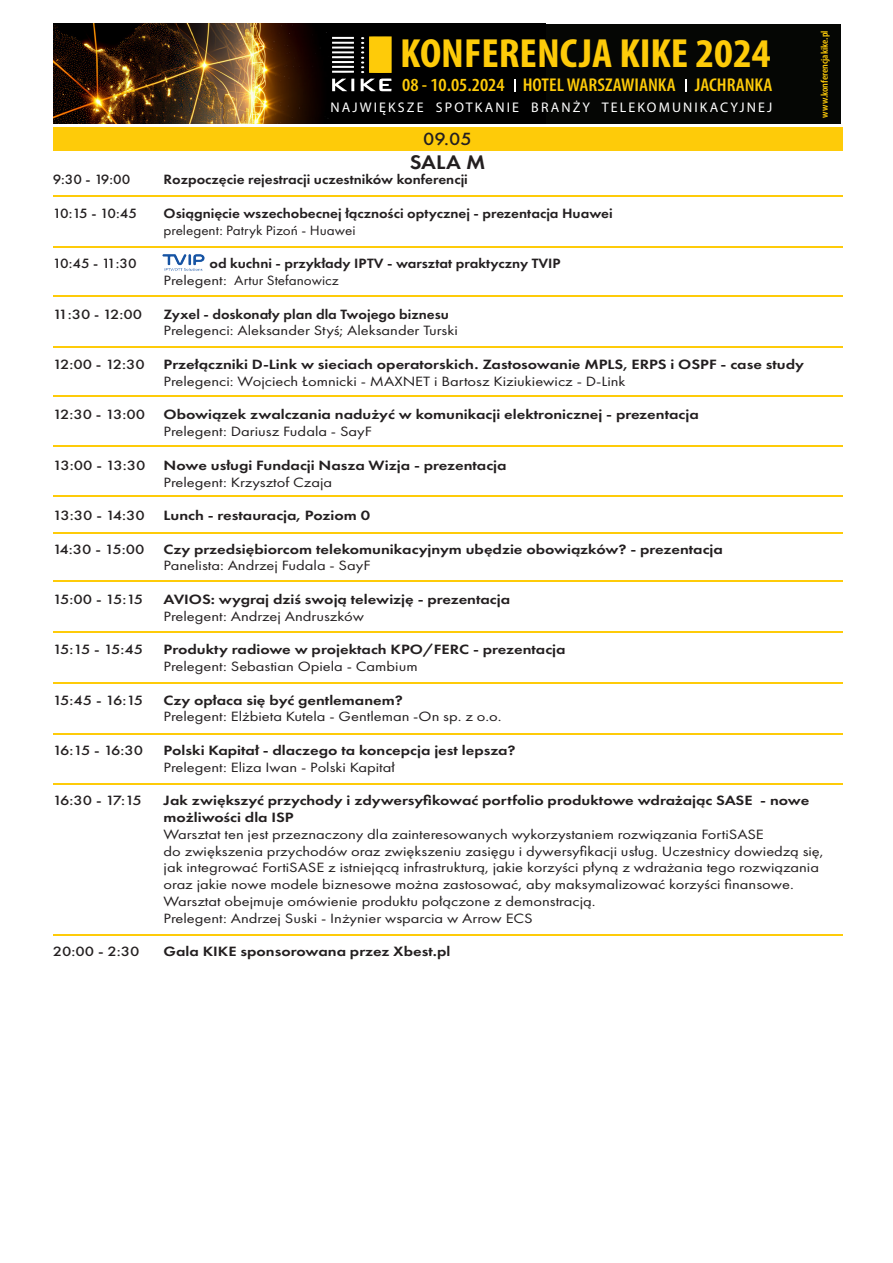
<style>
.page{position:relative;width:893px;height:1263px;background:#fff}
.page>*{position:absolute;margin:0;border:0;box-sizing:border-box;transform-origin:0 0}
.t1{font:700 condensed 40.95px "Myriad Pro";color:#fecb09;scale:1.08 1}
.t2{font:600 20.4px "Futura PT";color:#231f20;scale:1.08 1}
.t3{font:600 condensed 18.6px "Myriad Pro";color:#fecb09;scale:1.08 1}
.t4{font:500 18.3px "Futura PT";color:#231f20;scale:1.09 1}
.t5{font:13.95px/16.8px "Futura PT";color:#231f20;scale:1.18 1}
.t6{font:600 13.95px/16.8px "Futura PT";color:#231f20;scale:1.18 1}
.t7{font:600 13.95px "Futura PT";color:#231f20;scale:1.08 1}
.t8{font:500 13.95px "Futura PT";letter-spacing:-.1em;color:#231f20;scale:1.18 1}
.t9{font:13.95px "Myriad Pro";letter-spacing:.15em;color:#fff}
.t10{font:500 13.95px "Futura PT";letter-spacing:-.1em;color:#231f20;scale:1.08 1}
.t11{font:13.95px "Futura PT";color:#231f20;scale:1.08 1}
.t12{font:600 condensed 10.05px "Myriad Pro";color:#fecb09;scale:1.08 1}
</style>
<div class="page">
<hr style="left:53px;top:195px;width:789px;height:1px;background:#fecb09">
<hr style="left:53px;top:247px;width:789px;height:1px;background:#fecb09">
<hr style="left:53px;top:296px;width:789px;height:1px;background:#fecb09">
<hr style="left:53px;top:346px;width:789px;height:1px;background:#fecb09">
<hr style="left:53px;top:395px;width:789px;height:1px;background:#fecb09">
<hr style="left:53px;top:445px;width:789px;height:1px;background:#fecb09">
<hr style="left:53px;top:496px;width:789px;height:1px;background:#fecb09">
<hr style="left:53px;top:532px;width:789px;height:1px;background:#fecb09">
<hr style="left:53px;top:580px;width:789px;height:1px;background:#fecb09">
<hr style="left:53px;top:631px;width:789px;height:1px;background:#fecb09">
<hr style="left:53px;top:682px;width:789px;height:1px;background:#fecb09">
<hr style="left:53px;top:733px;width:789px;height:1px;background:#fecb09">
<hr style="left:53px;top:783px;width:789px;height:1px;background:#fecb09">
<hr style="left:53px;top:934px;width:789px;height:1px;background:#fecb09">
<img style="left:162px;top:254px;width:43px;height:17px">
<div style="left:53px;top:127px;width:789px;height:23px;background:#fecb09"></div>
<div style="left:53px;top:24px;width:788px;height:100px;background:#050604"></div>
<img style="left:53px;top:24px;width:463px;height:100px">
<svg style="left:332px;top:56px;width:22px;height:17px"></svg>
<svg style="left:332px;top:47px;width:22px;height:2px"></svg>
<hr style="left:332px;top:37px;width:22px;height:2px;background:#fff">
<hr style="left:332px;top:42px;width:22px;height:2px;background:#fff">
<hr style="left:332px;top:51px;width:22px;height:2px;background:#fff">
<svg style="left:332px;top:79px;width:22px;height:12px"></svg>
<svg style="left:360px;top:36px;width:32px;height:55px"></svg>
<svg style="left:514px;top:79px;width:2px;height:12px"></svg>
<svg style="left:685px;top:79px;width:2px;height:12px"></svg>
<p class="t10" style="left:53px;top:171px;width:73px">9:30 - 19:00</p>
<p class="t10" style="left:53px;top:205px;width:80px">10:15 - 10:45</p>
<p class="t10" style="left:53px;top:255px;width:79px">10:45 - 11:30</p>
<p class="t8" style="left:53px;top:306px;width:77px">11:30 - 12:00</p>
<p class="t8" style="left:53px;top:356px;width:80px">12:00 - 12:30</p>
<p class="t8" style="left:53px;top:406px;width:80px">12:30 - 13:00</p>
<p class="t8" style="left:53px;top:457px;width:80px">13:00 - 13:30</p>
<p class="t8" style="left:53px;top:507px;width:80px">13:30 - 14:30</p>
<p class="t8" style="left:53px;top:541px;width:79px">14:30 - 15:00</p>
<p class="t8" style="left:53px;top:591px;width:78px">15:00 - 15:15</p>
<p class="t8" style="left:53px;top:641px;width:78px">15:15 - 15:45</p>
<p class="t8" style="left:53px;top:692px;width:78px">15:45 - 16:15</p>
<p class="t8" style="left:53px;top:742px;width:78px">16:15 - 16:30</p>
<p class="t8" style="left:53px;top:792px;width:77px">16:30 - 17:15</p>
<p class="t8" style="left:53px;top:943px;width:75px">20:00 - 2:30</p>
<h1 class="t1" style="left:400px;top:27px;width:344px">KONFERENCJA KIKE 2024</h1>
<h3 class="t3" style="left:402px;top:75px;width:344px">08 - 10.05.2024 HOTEL WARSZAWIANKA JACHRANKA</h3>
<p class="t9" style="left:330px;top:98px;width:444px">NAJWIĘKSZE SPOTKANIE BRANŻY TELEKOMUNIKACYJNEJ</p>
<h3 class="t4" style="left:423px;top:128px;width:46px">09.05</h3>
<h2 class="t2" style="left:410px;top:149px;width:72px">SALA M</h2>
<p class="t12" style="left:819px;top:118px;width:82px;rotate:-90deg">www.konferencjakike.pl</p>
<p class="t7" style="left:164px;top:171px;width:283px">Rozpoczęcie rejestracji uczestników konferencji</p>
<p class="t7" style="left:164px;top:205px;width:417px">Osiągnięcie wszechobecnej łączności optycznej - prezentacja Huawei</p>
<p class="t11" style="left:164px;top:222px;width:179px">prelegent: Patryk Pizoń - Huawei</p>
<p class="t7" style="left:209px;top:255px;width:327px">od kuchni - przykłady IPTV - warsztat praktyczny TVIP</p>
<p class="t5" style="left:164px;top:272px;width:150px">Prelegent: Artur Stefanowicz</p>
<p class="t7" style="left:164px;top:305px;width:266px">Zyxel - doskonały plan dla Twojego biznesu</p>
<p class="t5" style="left:164px;top:322px;width:251px">Prelegenci: Aleksander Styś; Aleksander Turski</p>
<p class="t6" style="left:164px;top:356px;width:544px">Przełączniki D-Link w sieciach operatorskich. Zastosowanie MPLS, ERPS i OSPF - case study</p>
<p class="t5" style="left:164px;top:373px;width:393px">Prelegenci: Wojciech Łomnicki - MAXNET i Bartosz Kiziukiewicz - D-Link</p>
<p class="t6" style="left:164px;top:406px;width:455px">Obowiązek zwalczania nadużyć w komunikacji elektronicznej - prezentacja</p>
<p class="t5" style="left:164px;top:423px;width:178px">Prelegent: Dariusz Fudala - SayF</p>
<p class="t6" style="left:164px;top:456px;width:292px">Nowe usługi Fundacji Nasza Wizja - prezentacja</p>
<p class="t5" style="left:164px;top:473px;width:144px">Prelegent: Krzysztof Czaja</p>
<p class="t6" style="left:164px;top:507px;width:176px">Lunch - restauracja, Poziom 0</p>
<p class="t6" style="left:164px;top:540px;width:475px">Czy przedsiębiorcom telekomunikacyjnym ubędzie obowiązków? - prezentacja</p>
<p class="t5" style="left:164px;top:557px;width:177px">Panelista: Andrzej Fudala - SayF</p>
<p class="t6" style="left:164px;top:591px;width:295px">AVIOS: wygraj dziś swoją telewizję - prezentacja</p>
<p class="t5" style="left:164px;top:608px;width:171px">Prelegent: Andrzej Andruszków</p>
<p class="t6" style="left:164px;top:641px;width:342px">Produkty radiowe w projektach KPO/FERC - prezentacja</p>
<p class="t5" style="left:164px;top:658px;width:217px">Prelegent: Sebastian Opiela - Cambium</p>
<p class="t6" style="left:164px;top:691px;width:204px">Czy opłaca się być gentlemanem?</p>
<p class="t5" style="left:164px;top:708px;width:288px">Prelegent: Elżbieta Kutela - Gentleman -On sp. z o.o.</p>
<p class="t6" style="left:164px;top:742px;width:300px">Polski Kapitał - dlaczego ta koncepcja jest lepsza?</p>
<p class="t5" style="left:164px;top:759px;width:198px">Prelegent: Eliza Iwan - Polski Kapitał</p>
<p class="t6" style="left:164px;top:792px;width:549px">Jak zwiększyć przychody i zdywersyfikować portfolio produktowe wdrażając SASE - nowe możliwości dla ISP</p>
<p class="t5" style="left:164px;top:826px;width:561px">Warsztat ten jest przeznaczony dla zainteresowanych wykorzystaniem rozwiązania FortiSASE<br>do zwiększenia przychodów oraz zwiększeniu zasięgu i dywersyfikacji usług. Uczestnicy dowiedzą się, jak integrować FortiSASE z istniejącą infrastrukturą, jakie korzyści płyną z wdrażania tego rozwiązania oraz jakie nowe modele biznesowe można zastosować, aby maksymalizować korzyści finansowe.<br>Warsztat obejmuje omówienie produktu połączone z demonstracją.<br>Prelegent: Andrzej Suski - Inżynier wsparcia w Arrow ECS</p>
<p class="t6" style="left:164px;top:943px;width:244px">Gala KIKE sponsorowana przez Xbest.pl</p>
</div>
